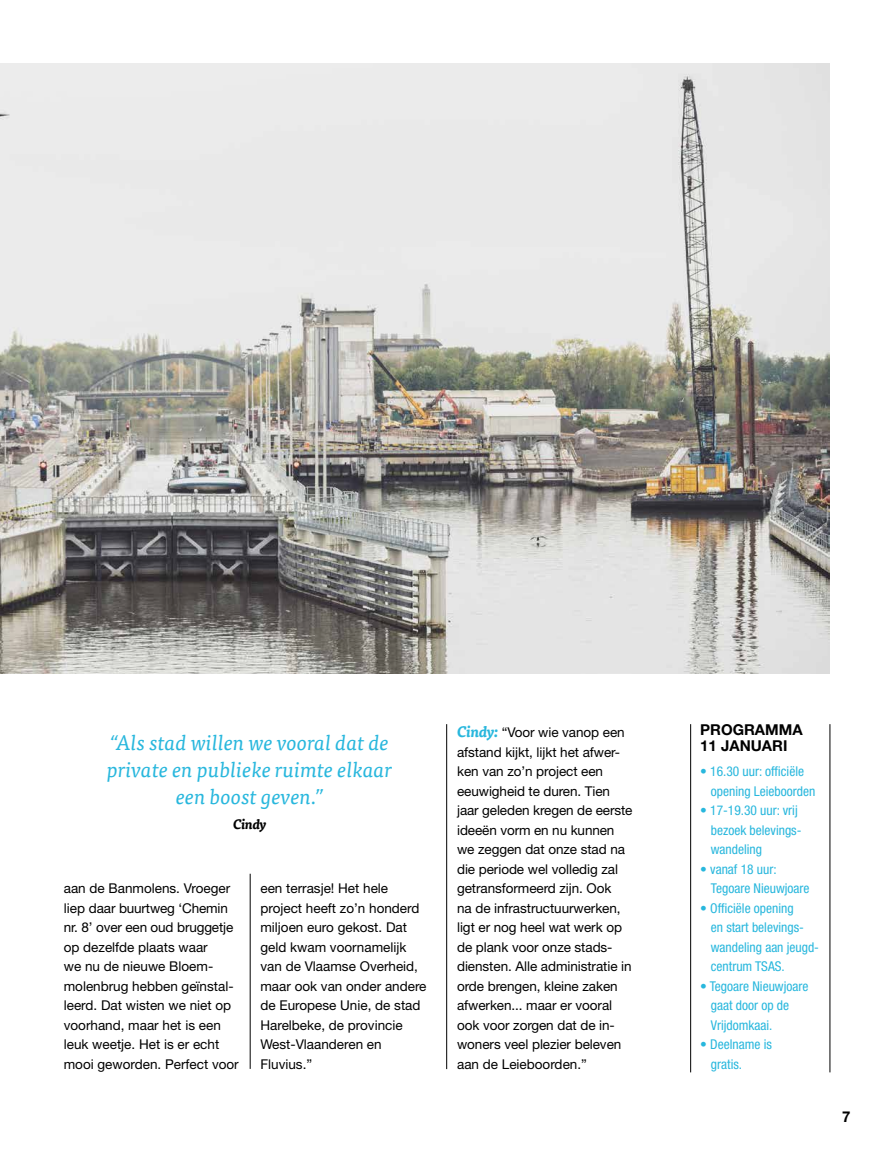
<style>
.page{position:relative;width:893px;height:1149px;background:#fff}
.page>*{position:absolute;margin:0;border:0;box-sizing:border-box;transform-origin:0 0}
.t1{font:italic 21px/27px "Tisa Pro";color:#28b7dd;text-align:center}
.t2{font:700 15px/16.5px "Helvetica Neue LT Std";color:#000}
.t3{font:13.5px/19.5px "Helvetica Neue LT Std";letter-spacing:-.005em;color:#000}
.t4{font:condensed 13.5px/19.5px "Helvetica Neue LT Std";color:#28b7dd}
.t5{font:italic 700 13.5px "Tisa Pro";letter-spacing:-.015em;color:#000}
.s1{font-family:"Tisa Pro";font-weight:700;font-style:italic;font-size:15px;color:#28b7dd}
</style>
<div class="page">
<hr style="left:250px;top:873px;width:1px;height:195px;background:#000">
<hr style="left:446px;top:724px;width:1px;height:344px;background:#000">
<img style="left:0;top:64px;width:830px;height:609px">
<hr style="left:690px;top:724px;width:1px;height:347px;background:#000">
<hr style="left:830px;top:724px;width:1px;height:347px;background:#000">
<h1 class="t1" style="left:107px;top:727px;width:287px">“Als stad willen we vooral dat de private en publieke ruimte elkaar een boost geven.”</h1>
<p class="t5" style="left:233px;top:813px;width:35px">Cindy</p>
<p class="t3" style="left:64px;top:878px;width:176px">aan de Banmolens. Vroeger liep daar buurtweg ‘Chemin nr. 8’ over een oud bruggetje op dezelfde plaats waar<br>we nu de nieuwe Bloem&shy;molenbrug hebben geïnstal&shy;leerd. Dat wisten we niet op voorhand, maar het is een leuk weetje. Het is er echt mooi geworden. Perfect voor</p>
<p class="t3" style="left:260px;top:878px;width:168px">een terrasje! Het hele project heeft zo’n honderd miljoen euro gekost. Dat geld kwam voornamelijk van de Vlaamse Overheid, maar ook van onder andere de Europese Unie, de stad<br>Harelbeke, de provincie<br>West-Vlaanderen en<br>Fluvius.”</p>
<p class="t3" style="left:457px;top:722px;width:177px"><span class="s1">Cindy:</span> “Voor wie vanop een afstand kijkt, lijkt het afwer&shy;ken van zo’n project een eeuwigheid te duren. Tien jaar geleden kregen de eerste ideeën vorm en nu kunnen we zeggen dat onze stad na die periode wel volledig zal getransformeerd zijn. Ook<br>na de infrastructuurwerken, ligt er nog heel wat werk op de plank voor onze stads&shy;diensten. Alle administratie in orde brengen, kleine zaken afwerken... maar er vooral ook voor zorgen dat de in&shy;woners veel plezier beleven aan de Leieboorden.”</p>
<p class="t2" style="left:700px;top:720px;width:104px">PROGRAMMA<br>11 JANUARI</p>
<p class="t4" style="left:711px;top:761px;width:106px;text-indent:-11px">• 16.30 uur: officiële opening Leieboorden</p>
<p class="t4" style="left:711px;top:800px;width:92px;text-indent:-11px">• 17-19.30 uur: vrij bezoek belevings&shy;wandeling</p>
<p class="t4" style="left:711px;top:858px;width:100px;text-indent:-11px">• vanaf 18 uur:<br>Tegoare Nieuwjoare</p>
<p class="t4" style="left:711px;top:897px;width:108px;text-indent:-11px">• Officiële opening<br>en start belevings&shy;wandeling aan jeugd&shy;centrum TSAS.</p>
<p class="t4" style="left:711px;top:975px;width:99px;text-indent:-11px">• Tegoare Nieuwjoare gaat door op de<br>Vrijdomkaai.</p>
<p class="t4" style="left:711px;top:1034px;width:63px;text-indent:-11px">• Deelname is gratis.</p>
<p class="t2" style="left:842px;top:1107px;width:10px">7</p>
</div>
